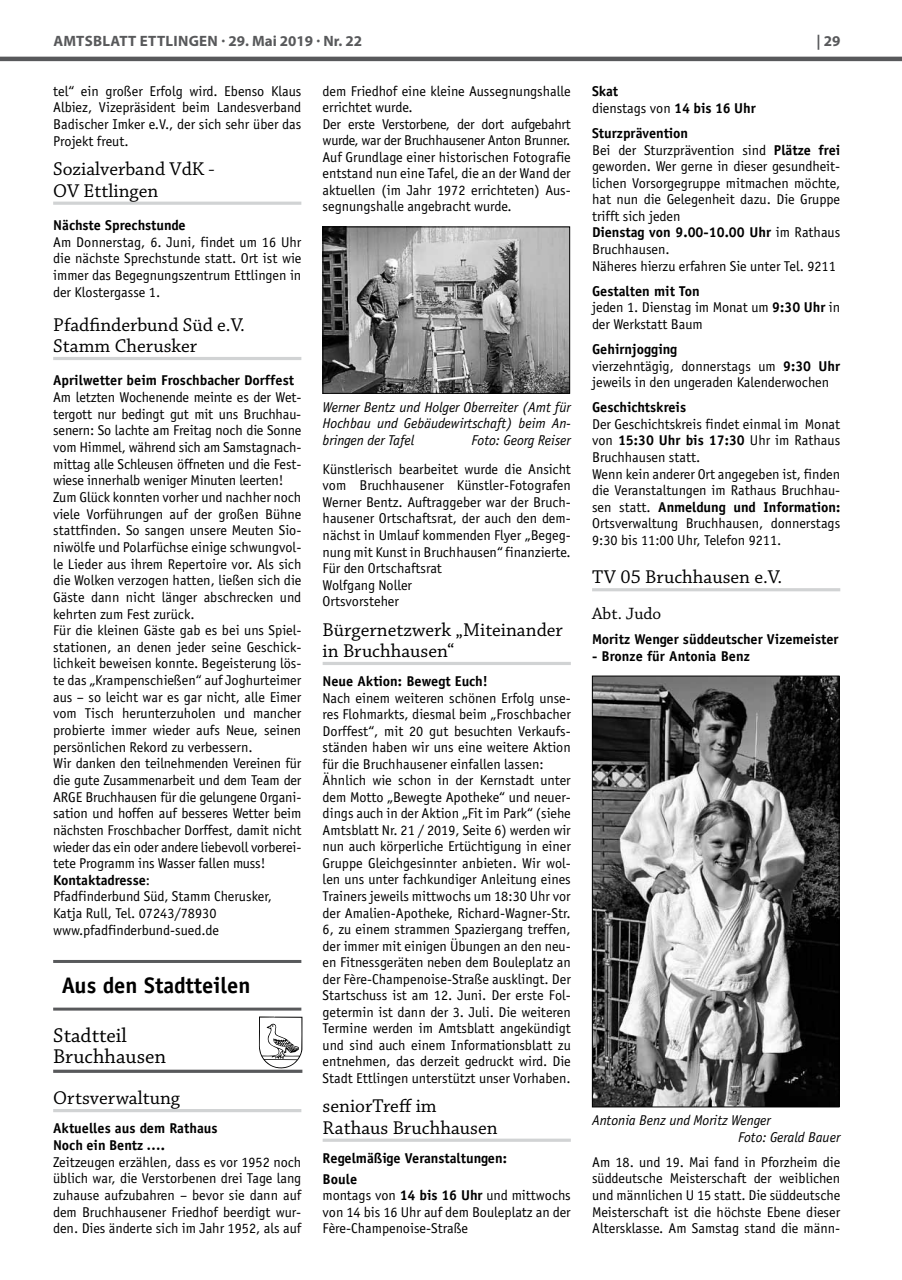
<style>
.page{position:relative;width:902px;height:1280px;background:#fff}
.page>*{position:absolute;margin:0;border:0;box-sizing:border-box;transform-origin:0 0}
.t1{font:700 22.5px "Officina Sans";color:#000}
.t2{font:21px/21px "Chaparral Pro";color:#000}
.t3{font:19.5px/21.1px "Chaparral Pro";color:#000}
.t4{font:17.25px "Chaparral Pro";color:#000}
.t5{font:700 15px "Myriad Pro";letter-spacing:.02em;color:#58595b}
.t6{font:14.25px/16.6px "Officina Sans";color:#000}
.t7{font:700 14.25px/16.6px "Officina Sans";color:#000}
.t8{font:italic 14.25px/16.5px "Officina Sans";color:#000;text-align:justify}
.s1{font-weight:700}
.s2{font-weight:400}
</style>
<div class="page">
<hr style="left:0;top:57px;width:901px;height:4px;background:#58595b">
<hr style="left:53px;top:202px;width:248px;height:3px;background:#d1d3d4">
<hr style="left:53px;top:357px;width:248px;height:3px;background:#d1d3d4">
<hr style="left:53px;top:960px;width:248px;height:3px;background:#58595b">
<hr style="left:53px;top:1007px;width:248px;height:3px;background:#58595b">
<hr style="left:53px;top:1109px;width:248px;height:3px;background:#d1d3d4">
<svg style="left:259px;top:1016px;width:43px;height:54px"></svg>
<hr style="left:53px;top:1070px;width:249px;height:3px;background:#58595b">
<hr style="left:322px;top:662px;width:248px;height:3px;background:#d1d3d4">
<svg style="left:322px;top:1138px;width:248px;height:4px"></svg>
<img style="left:324px;top:229px;width:244px;height:163px">
<div style="left:322px;top:227px;width:248px;height:167px;border:1px solid #000"></div>
<hr style="left:592px;top:588px;width:248px;height:3px;background:#d1d3d4">
<img style="left:594px;top:678px;width:243px;height:427px">
<div style="left:592px;top:676px;width:247px;height:431px;border:1px solid #000"></div>
<p class="t5" style="left:53px;top:31px;width:310px">AMTSBLATT ETTLINGEN · 29. MAI 2019 · NR. 22</p>
<p class="t5" style="left:816px;top:31px;width:25px">| 29</p>
<p class="t6" style="left:53px;top:83px;width:250px;text-align:justify">tel“ ein großer Erfolg wird. Ebenso Klaus Albiez, Vizepräsident beim Landesverband Badischer Imker e.V., der sich sehr über das Projekt freut.</p>
<h3 class="t3" style="left:53px;top:159px;width:163px">Sozialverband VdK -<br>OV Ettlingen</h3>
<p class="t7" style="left:53px;top:217px;width:134px">Nächste Sprechstunde</p>
<p class="t6" style="left:53px;top:234px;width:250px;text-align:justify">Am Donnerstag, 6. Juni, findet um 16 Uhr die nächste Sprechstunde statt. Ort ist wie immer das Begegnungszentrum Ettlingen in der Klostergasse 1.</p>
<h3 class="t3" style="left:53px;top:315px;width:193px">Pfadfinderbund Süd e.V.<br>Stamm Cherusker</h3>
<p class="t7" style="left:53px;top:372px;width:242px">Aprilwetter beim Froschbacher Dorffest</p>
<p class="t6" style="left:53px;top:389px;width:250px">Am letzten Wochenende meinte es der Wet&shy;tergott nur bedingt gut mit uns Bruchhau&shy;senern: So lachte am Freitag noch die Sonne vom Himmel, während sich am Samstagnach&shy;mittag alle Schleusen öffneten und die Fest&shy;wiese innerhalb weniger Minuten leerten!<br>Zum Glück konnten vorher und nachher noch viele Vorführungen auf der großen Bühne stattfinden. So sangen unsere Meuten Sio&shy;niwölfe und Polarfüchse einige schwungvol&shy;le Lieder aus ihrem Repertoire vor. Als sich die Wolken verzogen hatten, ließen sich die Gäste dann nicht länger abschrecken und kehrten zum Fest zurück.<br>Für die kleinen Gäste gab es bei uns Spiel&shy;stationen, an denen jeder seine Geschick&shy;lichkeit beweisen konnte. Begeisterung lös&shy;te das „Krampenschießen“ auf Joghurteimer aus – so leicht war es gar nicht, alle Eimer vom Tisch herunterzuholen und mancher probierte immer wieder aufs Neue, seinen persönlichen Rekord zu verbessern.<br>Wir danken den teilnehmenden Vereinen für die gute Zusammenarbeit und dem Team der ARGE Bruchhausen für die gelungene Organi&shy;sation und hoffen auf besseres Wetter beim nächsten Froschbacher Dorffest, damit nicht wieder das ein oder andere liebevoll vorberei&shy;tete Programm ins Wasser fallen muss!<br><span class="s1">Kontaktadresse</span>:<br>Pfadfinderbund Süd, Stamm Cherusker, Katja Rull, Tel. 07243/78930 www.pfadfinderbund-sued.de</p>
<h1 class="t1" style="left:62px;top:971px;width:190px">Aus den Stadtteilen</h1>
<h2 class="t2" style="left:53px;top:1026px;width:115px">Stadtteil<br>Bruchhausen</h2>
<h3 class="t3" style="left:53px;top:1088px;width:128px">Ortsverwaltung</h3>
<p class="t7" style="left:53px;top:1120px;width:166px">Aktuelles aus dem Rathaus<br>Noch ein Bentz ….</p>
<p class="t6" style="left:53px;top:1153px;width:250px;text-align:justify">Zeitzeugen erzählen, dass es vor 1952 noch üblich war, die Verstorbenen drei Tage lang zuhause aufzubahren – bevor sie dann auf dem Bruchhausener Friedhof beerdigt wur&shy;den. Dies änderte sich im Jahr 1952, als auf</p>
<p class="t6" style="left:322px;top:83px;width:250px">dem Friedhof eine kleine Aussegnungshalle errichtet wurde.<br>Der erste Verstorbene, der dort aufgebahrt wurde, war der Bruchhausener Anton Brunner.<br>Auf Grundlage einer historischen Fotografie entstand nun eine Tafel, die an der Wand der aktuellen (im Jahr 1972 errichteten) Aus&shy;segnungshalle angebracht wurde.</p>
<p class="t7" style="left:592px;top:83px;width:165px">Skat<br><span class="s2">dienstags von</span> 14 bis 16 Uhr</p>
<p class="t6" style="left:592px;top:125px;width:250px"><span class="s1">Sturzprävention<br></span>Bei der Sturzprävention sind <span class="s1">Plätze frei </span>geworden. Wer gerne in dieser gesundheit&shy;lichen Vorsorgegruppe mitmachen möchte, hat nun die Gelegenheit dazu. Die Gruppe trifft sich jeden<br><span class="s1">Dienstag von 9.00-10.00 Uhr</span> im Rathaus Bruchhausen.<br>Näheres hierzu erfahren Sie unter Tel. 9211</p>
<p class="t6" style="left:592px;top:283px;width:250px"><span class="s1">Gestalten mit Ton<br></span>jeden 1. Dienstag im Monat um <span class="s1">9:30 Uhr</span> in der Werkstatt Baum</p>
<p class="t6" style="left:592px;top:341px;width:250px"><span class="s1">Gehirnjogging<br></span>vierzehntägig, donnerstags um <span class="s1">9:30 Uhr </span>jeweils in den ungeraden Kalenderwochen</p>
<p class="t7" style="left:592px;top:399px;width:95px">Geschichtskreis</p>
<p class="t6" style="left:592px;top:416px;width:250px">Der Geschichtskreis findet einmal im Monat von <span class="s1">15:30 Uhr bis 17:30</span> Uhr im Rathaus Bruchhausen statt.<br>Wenn kein anderer Ort angegeben ist, finden die Veranstaltungen im Rathaus Bruchhau&shy;sen statt. <span class="s1">Anmeldung und Information:<br></span>Ortsverwaltung Bruchhausen, donnerstags 9:30 bis 11:00 Uhr, Telefon 9211.</p>
<h3 class="t3" style="left:592px;top:567px;width:192px">TV 05 Bruchhausen e.V.</h3>
<p class="t4" style="left:592px;top:604px;width:71px">Abt. Judo</p>
<p class="t7" style="left:592px;top:631px;width:248px">Moritz Wenger süddeutscher Vizemeister</p>
<p class="t7" style="left:592px;top:647px;width:159px">- Bronze für Antonia Benz</p>
<p class="t8" style="left:322px;top:398px;width:250px">Werner Bentz und Holger Oberreiter (Amt für Hochbau und Gebäudewirtschaft) beim An&shy;bringen der Tafel</p>
<p class="t8" style="left:471px;top:432px;width:101px">Foto: Georg Reiser</p>
<p class="t6" style="left:322px;top:461px;width:250px">Künstlerisch bearbeitet wurde die Ansicht vom Bruchhausener Künstler-Fotografen Werner Bentz. Auftraggeber war der Bruch&shy;hausener Ortschaftsrat, der auch den dem&shy;nächst in Umlauf kommenden Flyer „Begeg&shy;nung mit Kunst in Bruchhausen“ finanzierte.<br>Für den Ortschaftsrat<br>Wolfgang Noller<br>Ortsvorsteher</p>
<h3 class="t3" style="left:322px;top:620px;width:242px">Bürgernetzwerk „Miteinander in Bruchhausen“</h3>
<p class="t7" style="left:322px;top:673px;width:167px">Neue Aktion: Bewegt Euch!</p>
<p class="t6" style="left:322px;top:689px;width:250px">Nach einem weiteren schönen Erfolg unse&shy;res Flohmarkts, diesmal beim „Froschbacher Dorffest“, mit 20 gut besuchten Verkaufs&shy;ständen haben wir uns eine weitere Aktion für die Bruchhausener einfallen lassen:<br>Ähnlich wie schon in der Kernstadt unter dem Motto „Bewegte Apotheke“ und neuer&shy;dings auch in der Aktion „Fit im Park“ (siehe Amtsblatt Nr. 21 / 2019, Seite 6) werden wir nun auch körperliche Ertüchtigung in einer Gruppe Gleichgesinnter anbieten. Wir wol&shy;len uns unter fachkundiger Anleitung eines Trainers jeweils mittwochs um 18:30 Uhr vor der Amalien-Apotheke, Richard-Wagner-Str.<br>6, zu einem strammen Spaziergang treffen, der immer mit einigen Übungen an den neu&shy;en Fitnessgeräten neben dem Bouleplatz an der Fère-Champenoise-Straße ausklingt. Der Startschuss ist am 12. Juni. Der erste Fol&shy;getermin ist dann der 3. Juli. Die weiteren Termine werden im Amtsblatt angekündigt und sind auch einem Informationsblatt zu entnehmen, das derzeit gedruckt wird. Die Stadt Ettlingen unterstützt unser Vorhaben.</p>
<h3 class="t3" style="left:322px;top:1096px;width:176px">seniorTreff im<br>Rathaus Bruchhausen</h3>
<p class="t7" style="left:322px;top:1147px;width:186px;line-height:20.9px">Regelmäßige Veranstaltungen:<br>Boule</p>
<p class="t6" style="left:322px;top:1187px;width:250px;text-align:justify">montags von <span class="s1">14 bis 16 Uhr</span> und mittwochs von 14 bis 16 Uhr auf dem Bouleplatz an der Fère-Champenoise-Straße</p>
<p class="t8" style="left:738px;top:1112px;width:104px;text-indent:-146px">Antonia Benz und Moritz Wenger<br>Foto: Gerald Bauer</p>
<p class="t6" style="left:592px;top:1154px;width:250px;text-align:justify">Am 18. und 19. Mai fand in Pforzheim die süddeutsche Meisterschaft der weiblichen und männlichen U 15 statt. Die süddeutsche Meisterschaft ist die höchste Ebene dieser Altersklasse. Am Samstag stand die männ-</p>
</div>
